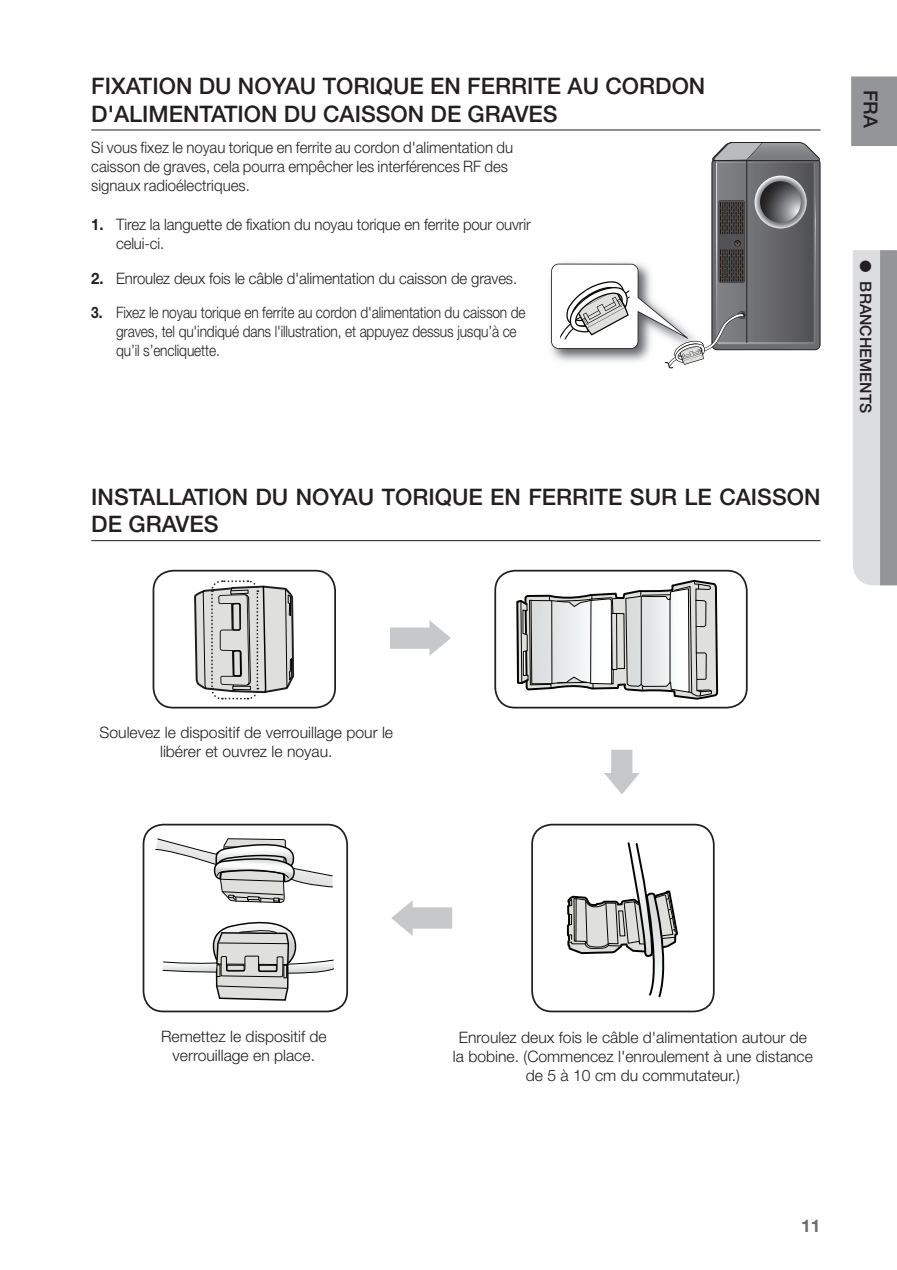
<style>
.page{position:relative;width:897px;height:1270px;background:#fff}
.page>*{position:absolute;margin:0;border:0;box-sizing:border-box;transform-origin:0 0}
.t1{font:22.75px/27.3px "Helvetica Neue Medium si";color:#231f20}
.t2{font:500 19.25px "Helvetica Neue";color:#231f20}
.t3{font:700 17.5px "Helvetica Neue";color:#6c6d70}
.t4{font:15.75px/18.9px "Helvetica Neue Light si";color:#231f20;scale:.95 1}
.t5{font:15.75px/19.2px "Helvetica Neue Light si";color:#231f20;text-align:center}
.t6{font:15.75px/19.2px "Helvetica Neue Light si";color:#231f20;scale:.87 1}
.t7{font:500 15.75px "Helvetica Neue";color:#231f20}
.s1{font-family:"Helvetica Neue Bold si"}
</style>
<div class="page">
<div style="left:851px;top:76px;width:46px;height:70px;background:#939598"></div>
<svg style="left:853px;top:250px;width:44px;height:335px;background:#c0c1c3"></svg>
<hr style="left:91px;top:130px;width:730px;height:1px;background:#231f20">
<hr style="left:91px;top:540px;width:730px;height:1px;background:#231f20">
<svg style="left:390px;top:620px;width:61px;height:35px"></svg>
<div style="left:153px;top:569px;width:183px;height:139px;border:2px solid #231f20;border-radius:20px"></div>
<div style="left:494px;top:569px;width:254px;height:139px;border:2px solid #231f20;border-radius:20px"></div>
<svg style="left:516px;top:580px;width:203px;height:120px"></svg>
<div style="left:531px;top:823px;width:184px;height:189px;border:2px solid #231f20;border-radius:20px"></div>
<svg style="left:566px;top:842px;width:112px;height:156px"></svg>
<svg style="left:604px;top:749px;width:36px;height:45px"></svg>
<div style="left:143px;top:823px;width:205px;height:189px;border:2px solid #231f20;border-radius:20px"></div>
<svg style="left:155px;top:824px;width:180px;height:177px"></svg>
<svg style="left:391px;top:900px;width:61px;height:35px"></svg>
<svg style="left:194px;top:580px;width:101px;height:120px;background:#c2c2c1"></svg>
<img style="left:550px;top:277px;width:1px;height:72px">
<svg style="left:551px;top:142px;width:270px;height:226px"></svg>
<h1 class="t1" style="left:91px;top:72px;width:616px">FIXATION DU NOYAU TORIQUE EN FERRITE AU CORDON<br>D'ALIMENTATION DU CAISSON DE GRAVES</h1>
<p class="t4" style="left:91px;top:137px;width:445px">Si vous fixez le noyau torique en ferrite au cordon d'alimentation du caisson de graves, cela pourra empêcher les interférences RF des signaux radioélectriques.</p>
<p class="t4" style="left:116px;top:214px;width:438px;text-indent:-25px"><span class="s1">1.</span> Tirez la languette de fixation du noyau torique en ferrite pour ouvrir celui-ci.</p>
<p class="t4" style="left:91px;top:268px;width:450px"><span class="s1">2.</span> Enroulez deux fois le câble d'alimentation du caisson de graves.</p>
<p class="t6" style="left:116px;top:302px;width:472px;text-indent:-25px"><span class="s1">3.</span> Fixez le noyau torique en ferrite au cordon d'alimentation du caisson de graves, tel qu'indiqué dans l'illustration, et appuyez dessus jusqu’à ce qu’il s’encliquette.</p>
<h1 class="t1" style="left:91px;top:483px;width:731px">INSTALLATION DU NOYAU TORIQUE EN FERRITE SUR LE CAISSON<br>DE GRAVES</h1>
<p class="t2" style="left:882px;top:90px;width:40px;rotate:90deg">FRA</p>
<p class="t7" style="left:875px;top:260px;width:154px;rotate:90deg">● branchements</p>
<p class="t5" style="left:100px;top:722px;width:295px">Soulevez le dispositif de verrouillage pour le libérer et ouvrez le noyau.</p>
<p class="t5" style="left:161px;top:1026px;width:167px">Remettez le dispositif de verrouillage en place.</p>
<p class="t5" style="left:453px;top:1026px;width:362px">Enroulez deux fois le câble d'alimentation autour de la bobine. (Commencez l'enroulement à une distance de 5 à 10 cm du commutateur.)</p>
<p class="t3" style="left:801px;top:1214px;width:21px">11</p>
</div>
